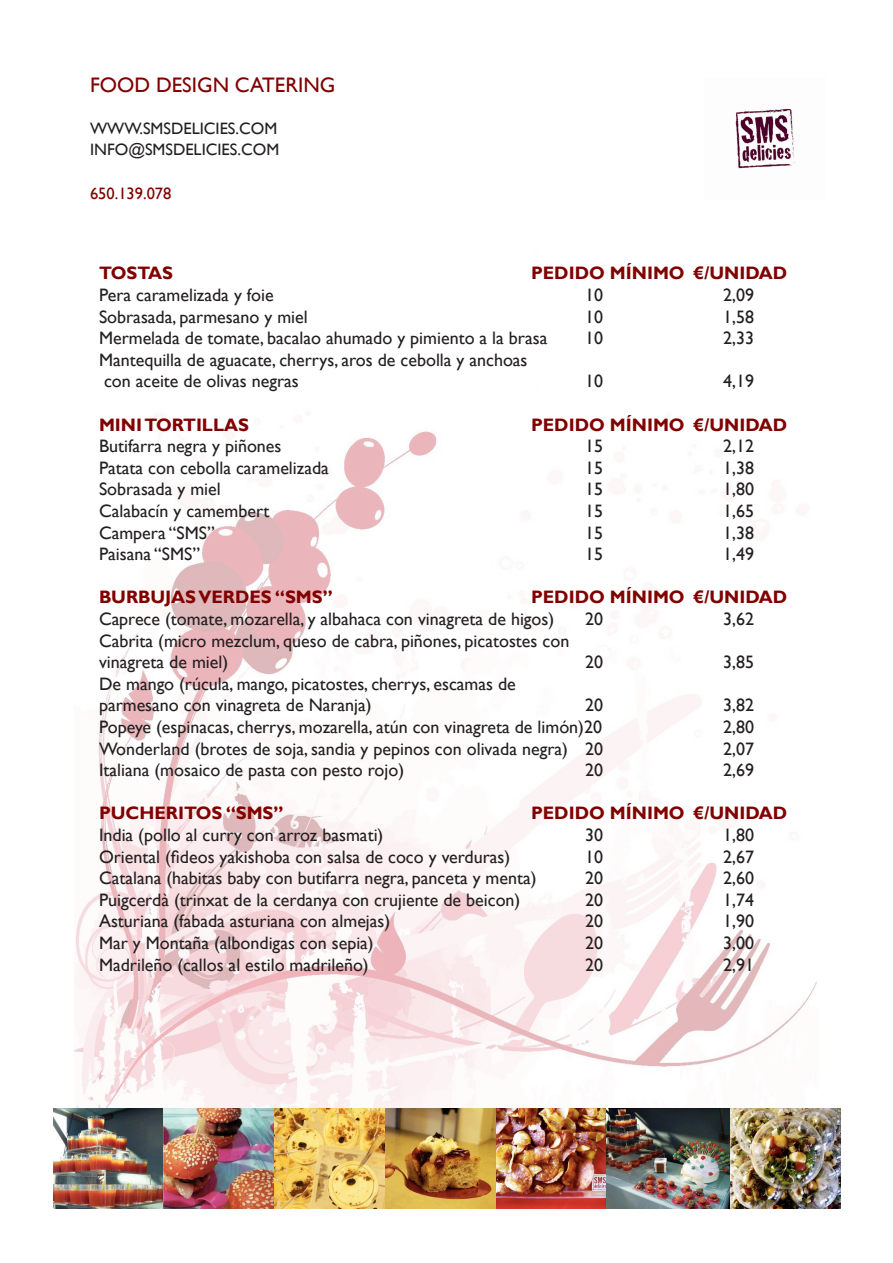
<style>
.page{position:relative;width:893px;height:1263px;background:#fff}
.page>*{position:absolute;margin:0;border:0;box-sizing:border-box;transform-origin:0 0}
.t1{font:21px "Gill Sans";color:#810000}
.t2{font:18px "Gill Sans";color:#231f20}
.t3{font:700 18px "Gill Sans";color:#810000}
.t4{font:16.5px "Gill Sans";color:#231f20}
.t5{font:16.5px "Gill Sans";color:#810000}
</style>
<div class="page">
<img style="left:74px;top:431px;width:743px;height:677px">
<img style="left:735px;top:108px;width:60px;height:61px">
<img style="left:53px;top:1108px;width:788px;height:101px">
<p class="t1" style="left:90px;top:73px;width:247px">FOOD DESIGN CATERING</p>
<p class="t4" style="left:90px;top:119px;width:189px">WWW.SMSDELICIES.COM</p>
<p class="t4" style="left:90px;top:140px;width:191px">INFO@SMSDELICIES.COM</p>
<p class="t5" style="left:90px;top:183px;width:83px">650.139.078</p>
<p class="t3" style="left:99px;top:262px;width:76px">TOSTAS</p>
<p class="t3" style="left:531px;top:262px;width:258px">PEDIDO MÍNIMO €/UNIDAD</p>
<p class="t2" style="left:99px;top:284px;width:176px">Pera caramelizada y foie</p>
<p class="t2" style="left:585px;top:284px;width:19px">10</p>
<p class="t2" style="left:723px;top:284px;width:32px">2,09</p>
<p class="t2" style="left:99px;top:306px;width:210px">Sobrasada, parmesano y miel</p>
<p class="t2" style="left:585px;top:306px;width:19px">10</p>
<p class="t2" style="left:723px;top:306px;width:32px">1,58</p>
<p class="t2" style="left:99px;top:328px;width:450px">Mermelada de tomate, bacalao ahumado y pimiento a la brasa</p>
<p class="t2" style="left:585px;top:328px;width:19px">10</p>
<p class="t2" style="left:723px;top:328px;width:32px">2,33</p>
<p class="t2" style="left:99px;top:349px;width:430px">Mantequilla de aguacate, cherrys, aros de cebolla y anchoas</p>
<p class="t2" style="left:104px;top:371px;width:196px">con aceite de olivas negras</p>
<p class="t2" style="left:585px;top:371px;width:19px">10</p>
<p class="t2" style="left:723px;top:371px;width:32px">4,19</p>
<p class="t3" style="left:99px;top:414px;width:152px">MINI TORTILLAS</p>
<p class="t3" style="left:531px;top:414px;width:258px">PEDIDO MÍNIMO €/UNIDAD</p>
<p class="t2" style="left:99px;top:436px;width:184px">Butifarra negra y piñones</p>
<p class="t2" style="left:585px;top:436px;width:19px">15</p>
<p class="t2" style="left:723px;top:436px;width:32px">2,12</p>
<p class="t2" style="left:99px;top:457px;width:231px">Patata con cebolla caramelizada</p>
<p class="t2" style="left:585px;top:457px;width:19px">15</p>
<p class="t2" style="left:723px;top:457px;width:32px">1,38</p>
<p class="t2" style="left:99px;top:479px;width:123px">Sobrasada y miel</p>
<p class="t2" style="left:585px;top:479px;width:19px">15</p>
<p class="t2" style="left:723px;top:479px;width:32px">1,80</p>
<p class="t2" style="left:99px;top:500px;width:172px">Calabacín y camembert</p>
<p class="t2" style="left:585px;top:500px;width:19px">15</p>
<p class="t2" style="left:723px;top:500px;width:32px">1,65</p>
<p class="t2" style="left:99px;top:522px;width:117px">Campera “SMS”</p>
<p class="t2" style="left:585px;top:522px;width:19px">15</p>
<p class="t2" style="left:723px;top:522px;width:32px">1,38</p>
<p class="t2" style="left:99px;top:544px;width:103px">Paisana “SMS”</p>
<p class="t2" style="left:585px;top:544px;width:19px">15</p>
<p class="t2" style="left:723px;top:544px;width:32px">1,49</p>
<p class="t3" style="left:99px;top:586px;width:235px">BURBUJAS VERDES “SMS”</p>
<p class="t3" style="left:531px;top:586px;width:258px">PEDIDO MÍNIMO €/UNIDAD</p>
<p class="t2" style="left:99px;top:608px;width:457px">Caprece (tomate, mozarella, y albahaca con vinagreta de higos)</p>
<p class="t2" style="left:585px;top:608px;width:19px">20</p>
<p class="t2" style="left:723px;top:608px;width:32px">3,62</p>
<p class="t2" style="left:99px;top:630px;width:472px">Cabrita (micro mezclum, queso de cabra, piñones, picatostes con</p>
<p class="t2" style="left:99px;top:652px;width:131px">vinagreta de miel)</p>
<p class="t2" style="left:585px;top:652px;width:19px">20</p>
<p class="t2" style="left:723px;top:652px;width:32px">3,85</p>
<p class="t2" style="left:99px;top:673px;width:418px">De mango (rúcula, mango, picatostes, cherrys, escamas de</p>
<p class="t2" style="left:99px;top:695px;width:274px">parmesano con vinagreta de Naranja)</p>
<p class="t2" style="left:585px;top:695px;width:19px">20</p>
<p class="t2" style="left:723px;top:695px;width:32px">3,82</p>
<p class="t2" style="left:99px;top:716px;width:505px">Popeye (espinacas, cherrys, mozarella, atún con vinagreta de limón)20</p>
<p class="t2" style="left:723px;top:716px;width:32px">2,80</p>
<p class="t2" style="left:99px;top:738px;width:505px">Wonderland (brotes de soja, sandia y pepinos con olivada negra) 20</p>
<p class="t2" style="left:723px;top:738px;width:32px">2,07</p>
<p class="t2" style="left:99px;top:760px;width:307px">Italiana (mosaico de pasta con pesto rojo)</p>
<p class="t2" style="left:585px;top:760px;width:19px">20</p>
<p class="t2" style="left:723px;top:760px;width:32px">2,69</p>
<p class="t3" style="left:99px;top:802px;width:186px">PUCHERITOS “SMS”</p>
<p class="t3" style="left:531px;top:802px;width:258px">PEDIDO MÍNIMO €/UNIDAD</p>
<p class="t2" style="left:99px;top:824px;width:286px">India (pollo al curry con arroz basmati)</p>
<p class="t2" style="left:585px;top:824px;width:19px">30</p>
<p class="t2" style="left:723px;top:824px;width:32px">1,80</p>
<p class="t2" style="left:99px;top:846px;width:413px">Oriental (fideos yakishoba con salsa de coco y verduras)</p>
<p class="t2" style="left:585px;top:846px;width:19px">10</p>
<p class="t2" style="left:723px;top:846px;width:32px">2,67</p>
<p class="t2" style="left:99px;top:868px;width:439px">Catalana (habitas baby con butifarra negra, panceta y menta)</p>
<p class="t2" style="left:585px;top:868px;width:19px">20</p>
<p class="t2" style="left:723px;top:868px;width:32px">2,60</p>
<p class="t2" style="left:99px;top:889px;width:423px">Puigcerdà (trinxat de la cerdanya con crujiente de beicon)</p>
<p class="t2" style="left:585px;top:889px;width:19px">20</p>
<p class="t2" style="left:723px;top:889px;width:32px">1,74</p>
<p class="t2" style="left:99px;top:911px;width:293px">Asturiana (fabada asturiana con almejas)</p>
<p class="t2" style="left:585px;top:911px;width:19px">20</p>
<p class="t2" style="left:723px;top:911px;width:32px">1,90</p>
<p class="t2" style="left:99px;top:932px;width:276px">Mar y Montaña (albondigas con sepia)</p>
<p class="t2" style="left:585px;top:932px;width:19px">20</p>
<p class="t2" style="left:723px;top:932px;width:32px">3,00</p>
<p class="t2" style="left:99px;top:954px;width:271px">Madrileño (callos al estilo madrileño)</p>
<p class="t2" style="left:585px;top:954px;width:19px">20</p>
<p class="t2" style="left:723px;top:954px;width:32px">2,91</p>
</div>
